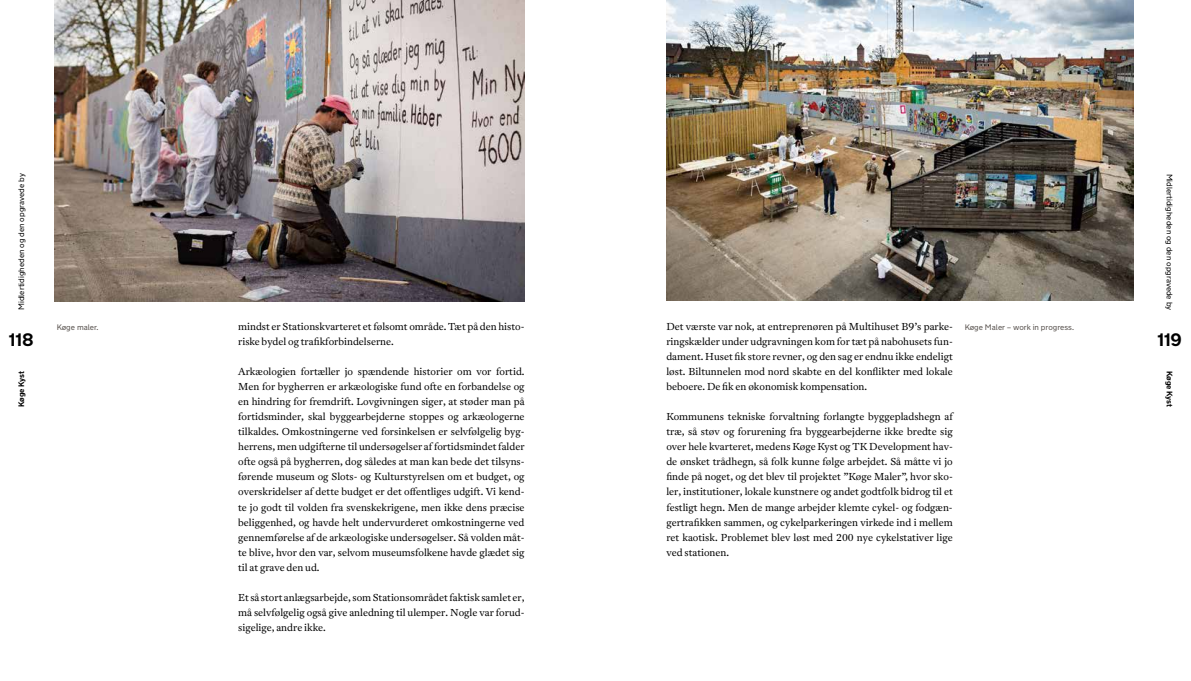
<style>
.page{position:relative;width:1191px;height:681px;background:#fff}
.page>*{position:absolute;margin:0;border:0;box-sizing:border-box;transform-origin:0 0}
.t1{font:700 18px "New Transport";color:#000}
.t2{font:300 10px/15px "Antwerp";color:#000;text-align:justify}
.t3{font:8px "New Transport";color:#000}
.t4{font:8px "New Transport";color:#57514d}
.t5{font:700 8px "New Transport";letter-spacing:-.01em;color:#000}
</style>
<div class="page">
<img style="left:666px;top:0;width:467px;height:300px">
<img style="left:55px;top:0;width:469px;height:302px">
<p class="t3" style="left:16px;top:310px;width:138px;rotate:-90deg">Midlertidigheden og den opgravede by</p>
<h1 class="t1" style="left:9px;top:328px;width:26px">118</h1>
<p class="t5" style="left:16px;top:407px;width:38px;rotate:-90deg">Køge Kyst</p>
<p class="t2" style="left:238px;top:319px;width:288px">mindst er Stationskvarteret et følsomt område. Tæt på den histo&shy;riske bydel og trafikforbindelserne.</p>
<p class="t2" style="left:238px;top:364px;width:288px">Arkæologien fortæller jo spændende historier om vor fortid.<br>Men for bygherren er arkæologiske fund ofte en forbandelse og en hindring for fremdrift. Lovgivningen siger, at støder man på fortidsminder, skal byggearbejderne stoppes og arkæologerne tilkaldes. Omkostningerne ved forsinkelsen er selvfølgelig byg&shy;herrens, men udgifterne til undersøgelser af fortidsmindet falder ofte også på bygherren, dog således at man kan bede det tilsyns&shy;førende museum og Slots- og Kulturstyrelsen om et budget, og overskridelser af dette budget er det offentliges udgift. Vi kend&shy;te jo godt til volden fra svenskekrigene, men ikke dens præcise beliggenhed, og havde helt undervurderet omkostningerne ved gennemførelse af de arkæologiske undersøgelser. Så volden måt&shy;te blive, hvor den var, selvom museumsfolkene havde glædet sig til at grave den ud.</p>
<p class="t2" style="left:238px;top:589px;width:288px">Et så stort anlægsarbejde, som Stationsområdet faktisk samlet er, må selvfølgelig også give anledning til ulemper. Nogle var forud&shy;sigelige, andre ikke.</p>
<p class="t2" style="left:666px;top:319px;width:288px">Det værste var nok, at entreprenøren på Multihuset B9’s parke&shy;ringskælder under udgravningen kom for tæt på nabohusets fun&shy;dament. Huset fik store revner, og den sag er endnu ikke endeligt løst. Biltunnelen mod nord skabte en del konflikter med lokale beboere. De fik en økonomisk kompensation.</p>
<p class="t2" style="left:666px;top:409px;width:288px">Kommunens tekniske forvaltning forlangte byggepladshegn af træ, så støv og forurening fra byggearbejderne ikke bredte sig over hele kvarteret, medens Køge Kyst og TK Development hav&shy;de ønsket trådhegn, så folk kunne følge arbejdet. Så måtte vi jo finde på noget, og det blev til projektet ”Køge Maler”, hvor sko&shy;ler, institutioner, lokale kunstnere og andet godtfolk bidrog til et festligt hegn. Men de mange arbejder klemte cykel- og fodgæn&shy;gertrafikken sammen, og cykelparkeringen virkede ind i mellem ret kaotisk. Problemet blev løst med 200 nye cykelstativer lige ved stationen.</p>
<p class="t4" style="left:57px;top:322px;width:43px">Køge maler.</p>
<p class="t4" style="left:964px;top:322px;width:111px">Køge Maler – work in progress.</p>
<p class="t3" style="left:1174px;top:173px;width:138px;rotate:90deg">Midlertidigheden og den opgravede by</p>
<h1 class="t1" style="left:1157px;top:328px;width:26px">119</h1>
<p class="t5" style="left:1174px;top:371px;width:38px;rotate:90deg">Køge Kyst</p>
</div>
